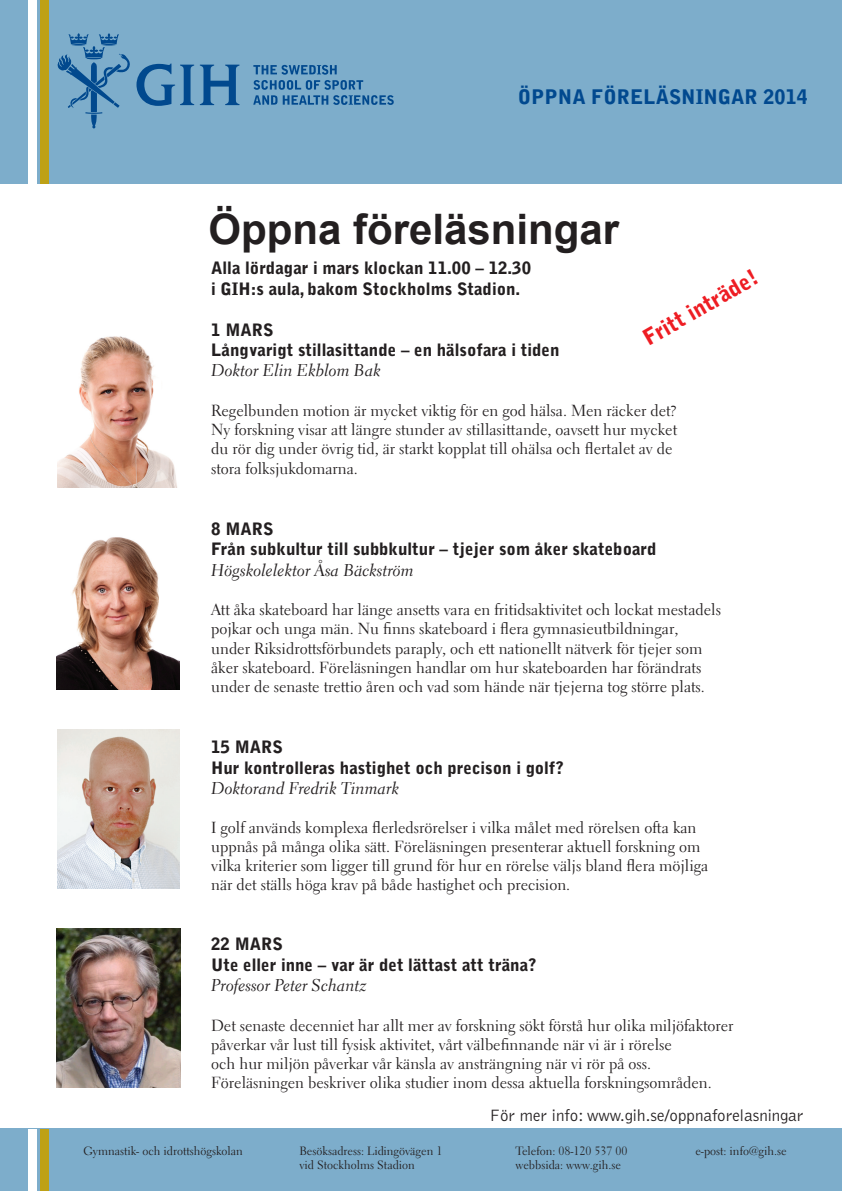
<style>
.page{position:relative;width:842px;height:1191px;background:#fff}
.page>*{position:absolute;margin:0;border:0;box-sizing:border-box;transform-origin:0 0}
.t1{font:700 42px "Arial";color:#231f20}
.t2{font:900 22px "Bell Gothic";color:#ee1d23}
.t3{font:900 20px "Bell Gothic";color:#01498f}
.t4{font:900 17px/20.4px "Bell Gothic";color:#231f20}
.t5{font:17px "Electra LT Cursive";color:#231f20}
.t6{font:300 17px "Bell Gothic";color:#231f20}
.t7{font:16px/19.2px "Electra LT";color:#231f20}
.t8{font:12px "Electra LT";color:#231f20}
</style>
<div class="page">
<div style="left:0;top:0;width:842px;height:183px;background:#7dadcb"></div>
<div style="left:28px;top:0;width:8px;height:183px;background:#fff"></div>
<div style="left:40px;top:0;width:8px;height:183px;background:#bea116"></div>
<div style="left:0;top:1128px;width:842px;height:63px;background:#7dadcb"></div>
<div style="left:28px;top:1129px;width:8px;height:62px;background:#fff"></div>
<div style="left:40px;top:1129px;width:8px;height:62px;background:#bea116"></div>
<svg style="left:200px;top:65px;width:40px;height:40px"></svg>
<svg style="left:58px;top:33px;width:136px;height:95px"></svg>
<svg style="left:253px;top:65px;width:141px;height:40px"></svg>
<img style="left:56px;top:928px;width:124px;height:159px">
<img style="left:57px;top:336px;width:120px;height:152px">
<img style="left:56px;top:537px;width:124px;height:152px">
<img style="left:57px;top:729px;width:122px;height:159px">
<p class="t3" style="left:518px;top:85px;width:291px">ÖPPNA FÖRELÄSNINGAR 2014</p>
<h1 class="t1" style="left:208px;top:201px;width:412px">Öppna föreläsningar</h1>
<p class="t4" style="left:211px;top:258px;width:321px">Alla lördagar i mars klockan 11.00 – 12.30 i GIH:s aula, bakom Stockholms Stadion.</p>
<p class="t4" style="left:211px;top:319px;width:350px">1 MARS<br>Långvarigt stillasittande – en hälsofara i tiden</p>
<p class="t5" style="left:211px;top:360px;width:171px">Doktor Elin Ekblom Bak</p>
<p class="t7" style="left:211px;top:401px;width:467px">Regelbunden motion är mycket viktig för en god hälsa. Men räcker det?<br>Ny forskning visar att längre stunder av stillasittande, oavsett hur mycket du rör dig under övrig tid, är starkt kopplat till ohälsa och flertalet av de stora folksjukdomarna.</p>
<h2 class="t2" style="left:639px;top:328px;width:130px;rotate:-30deg">Fritt inträde!</h2>
<p class="t4" style="left:211px;top:519px;width:447px">8 MARS<br>Från subkultur till subbkultur – tjejer som åker skateboard</p>
<p class="t5" style="left:211px;top:559px;width:204px">Högskolelektor Åsa Bäckström</p>
<p class="t7" style="left:211px;top:600px;width:511px">Att åka skateboard har länge ansetts vara en fritidsaktivitet och lockat mestadels pojkar och unga män. Nu finns skateboard i flera gymnasieutbildningar, under Riksidrottsförbundets paraply, och ett nationellt nätverk för tjejer som åker skateboard. Föreläsningen handlar om hur skateboarden har förändrats under de senaste trettio åren och vad som hände när tjejerna tog större plats.</p>
<p class="t4" style="left:211px;top:737px;width:354px">15 MARS<br>Hur kontrolleras hastighet och precison i golf?</p>
<p class="t5" style="left:211px;top:778px;width:189px">Doktorand Fredrik Tinmark</p>
<p class="t7" style="left:211px;top:817px;width:499px">I golf används komplexa flerledsrörelser i vilka målet med rörelsen ofta kan uppnås på många olika sätt. Föreläsningen presenterar aktuell forskning om vilka kriterier som ligger till grund för hur en rörelse väljs bland flera möjliga när det ställs höga krav på både hastighet och precision.</p>
<p class="t4" style="left:211px;top:934px;width:327px">22 MARS<br>Ute eller inne – var är det lättast att träna?</p>
<p class="t5" style="left:211px;top:974px;width:157px">Professor Peter Schantz</p>
<p class="t7" style="left:211px;top:1015px;width:524px">Det senaste decenniet har allt mer av forskning sökt förstå hur olika miljöfaktorer påverkar vår lust till fysisk aktivitet, vårt välbefinnande när vi är i rörelse<br>och hur miljön påverkar vår känsla av ansträngning när vi rör på oss.<br>Föreläsningen beskriver olika studier inom dessa aktuella forskningsområden.</p>
<p class="t6" style="left:490px;top:1106px;width:315px">För mer info: www.gih.se/oppnaforelasningar</p>
<p class="t8" style="left:83px;top:1143px;width:161px">Gymnastik- och idrottshögskolan</p>
<p class="t8" style="left:299px;top:1143px;width:145px">Besöksadress: Lidingövägen 1</p>
<p class="t8" style="left:515px;top:1143px;width:114px">Telefon: 08-120 537 00</p>
<p class="t8" style="left:695px;top:1143px;width:93px">e-post: info@gih.se</p>
<p class="t8" style="left:299px;top:1157px;width:117px">vid Stockholms Stadion</p>
<p class="t8" style="left:515px;top:1157px;width:107px">webbsida: www.gih.se</p>
</div>
